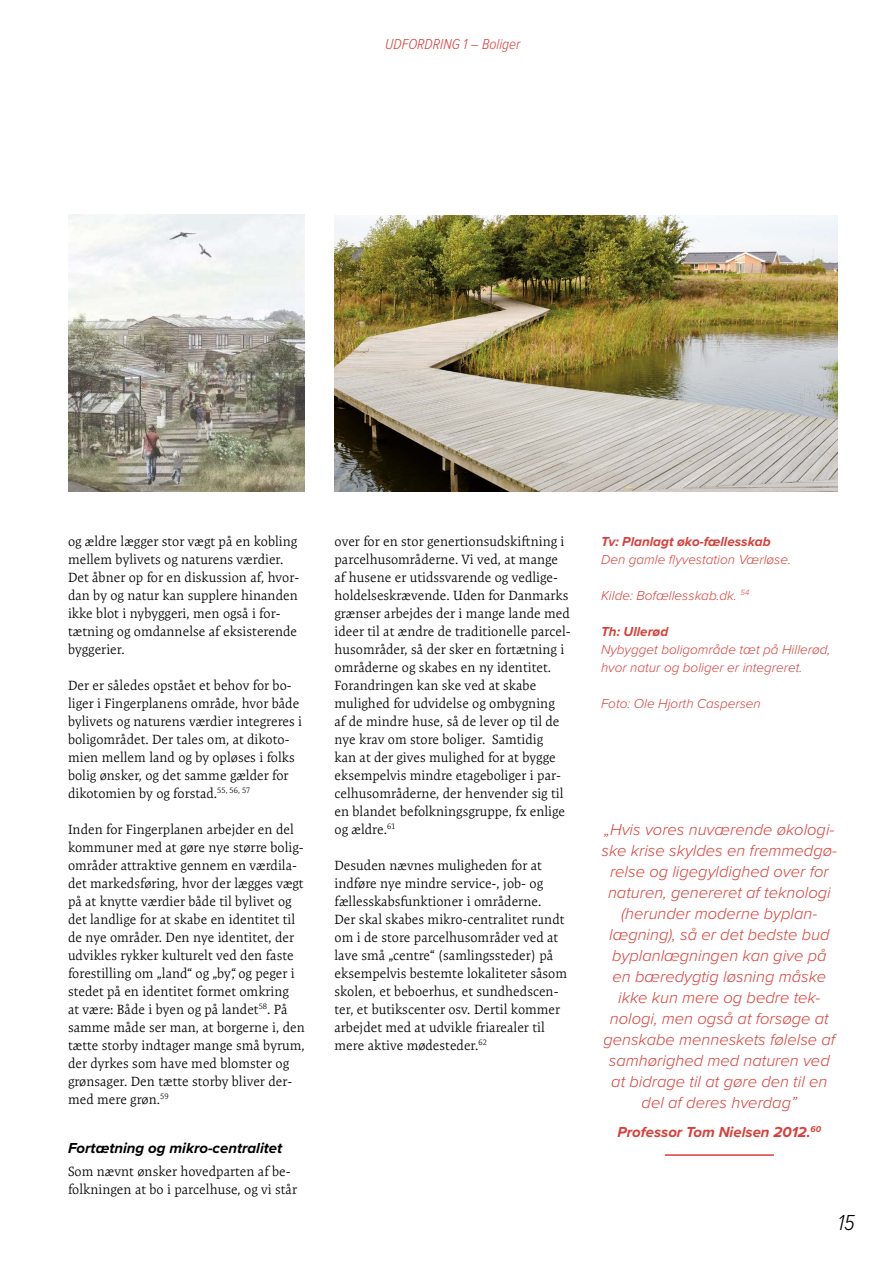
<style>
.page{position:relative;width:893px;height:1263px;background:#fff}
.page>*{position:absolute;margin:0;border:0;box-sizing:border-box;transform-origin:0 0}
.t1{font:italic 300 22.5px "Proxima Nova Cond";color:#000}
.t2{font:italic 300 16.5px/21px "Proxima Nova";color:#d83f39;text-align:center}
.t3{font:italic 700 15px "Proxima Nova";color:#000}
.t4{font:italic 700 15px "Proxima Nova";color:#d83f39}
.t5{font:italic 300 15px "Proxima Nova Cond";color:#d83f39}
.t6{font:300 13.5px/18px "Expo Serif Pro";color:#000}
.t7{font:italic 300 13.5px/18px "Proxima Nova";color:#d83f39}
.t8{font:italic 700 13.5px "Proxima Nova";color:#d83f39}
</style>
<div class="page">
<img style="left:68px;top:215px;width:237px;height:277px">
<img style="left:334px;top:215px;width:504px;height:277px">
<hr style="left:665px;top:1154px;width:109px;height:2px;background:#d83f39">
<p class="t5" style="left:385px;top:33px;width:137px">UDFORDRING 1 – Boliger</p>
<p class="t6" style="left:68px;top:532px;width:233px">og ældre lægger stor vægt på en kobling mellem bylivets og naturens værdier.<br>Det åbner op for en diskussion af, hvor&shy;dan by og natur kan supplere hinanden ikke blot i nybyggeri, men også i for&shy;tætning og omdannelse af eksisterende byggerier.</p>
<p class="t6" style="left:68px;top:676px;width:236px">Der er således opstået et behov for bo&shy;liger i Fingerplanens område, hvor både bylivets og naturens værdier integreres i boligområdet. Der tales om, at dikoto&shy;mien mellem land og by opløses i folks bolig ønsker, og det samme gælder for dikotomien by og forstad.<sup>55,</sup> <sup>56,</sup> <sup>57</sup></p>
<p class="t6" style="left:68px;top:820px;width:238px">Inden for Fingerplanen arbejder en del kommuner med at gøre nye større bolig&shy;områder attraktive gennem en værdila&shy;det markedsføring, hvor der lægges vægt på at knytte værdier både til bylivet og det landlige for at skabe en identitet til de nye områder. Den nye identitet, der udvikles rykker kulturelt ved den faste forestilling om „land“ og „by“, og peger i stedet på en identitet formet omkring<br>at være: Både i byen og på landet<sup>58</sup>. På samme måde ser man, at borgerne i, den tætte storby indtager mange små byrum, der dyrkes som have med blomster og grønsager. Den tætte storby bliver der&shy;med mere grøn.<sup>59</sup></p>
<p class="t3" style="left:68px;top:1137px;width:216px">Fortætning og mikro-centralitet</p>
<p class="t6" style="left:68px;top:1162px;width:230px">Som nævnt ønsker hovedparten af be&shy;folkningen at bo i parcelhuse, og vi står</p>
<p class="t6" style="left:334px;top:532px;width:238px">over for en stor genertionsudskiftning i parcelhusområderne. Vi ved, at mange af husene er utidssvarende og vedlige&shy;holdelseskrævende. Uden for Danmarks grænser arbejdes der i mange lande med ideer til at ændre de traditionelle parcel&shy;husområder, så der sker en fortætning i områderne og skabes en ny identitet.<br>Forandringen kan ske ved at skabe mulighed for udvidelse og ombygning<br>af de mindre huse, så de lever op til de nye krav om store boliger. Samtidig<br>kan at der gives mulighed for at bygge eksempelvis mindre etageboliger i par&shy;celhusområderne, der henvender sig til en blandet befolkningsgruppe, fx enlige og ældre.<sup>61</sup></p>
<p class="t6" style="left:334px;top:856px;width:234px">Desuden nævnes muligheden for at indføre nye mindre service-, job- og fællesskabsfunktioner i områderne.<br>Der skal skabes mikro-centralitet rundt om i de store parcelhusområder ved at lave små „centre“ (samlingssteder) på eksempelvis bestemte lokaliteter såsom skolen, et beboerhus, et sundhedscen&shy;ter, et butikscenter osv. Dertil kommer arbejdet med at udvikle friarealer til mere aktive mødesteder.<sup>62</sup></p>
<p class="t8" style="left:601px;top:531px;width:171px">Tv: Planlagt øko-fællesskab</p>
<p class="t7" style="left:601px;top:550px;width:191px">Den gamle flyvestation Værløse.</p>
<p class="t7" style="left:601px;top:586px;width:150px">Kilde: Bofællesskab.dk. <sup>54</sup></p>
<p class="t8" style="left:601px;top:621px;width:69px">Th: Ullerød</p>
<p class="t7" style="left:601px;top:640px;width:231px">Nybygget boligområde tæt på Hillerød, hvor natur og boliger er integreret.</p>
<p class="t7" style="left:601px;top:694px;width:161px">Foto: Ole Hjorth Caspersen</p>
<p class="t2" style="left:601px;top:818px;width:237px">„Hvis vores nuværende økologi&shy;ske krise skyldes en fremmedgø&shy;relse og ligegyldighed over for naturen, genereret af teknologi (herunder moderne byplan&shy;lægning), så er det bedste bud byplanlægningen kan give på en bæredygtig løsning måske ikke kun mere og bedre tek&shy;nologi, men også at forsøge at genskabe menneskets følelse af samhørighed med naturen ved at bidrage til at gøre den til en del af deres hverdag”</p>
<p class="t4" style="left:617px;top:1121px;width:205px">Professor Tom Nielsen 2012.<sup>60</sup></p>
<h1 class="t1" style="left:838px;top:1205px;width:19px">15</h1>
</div>
